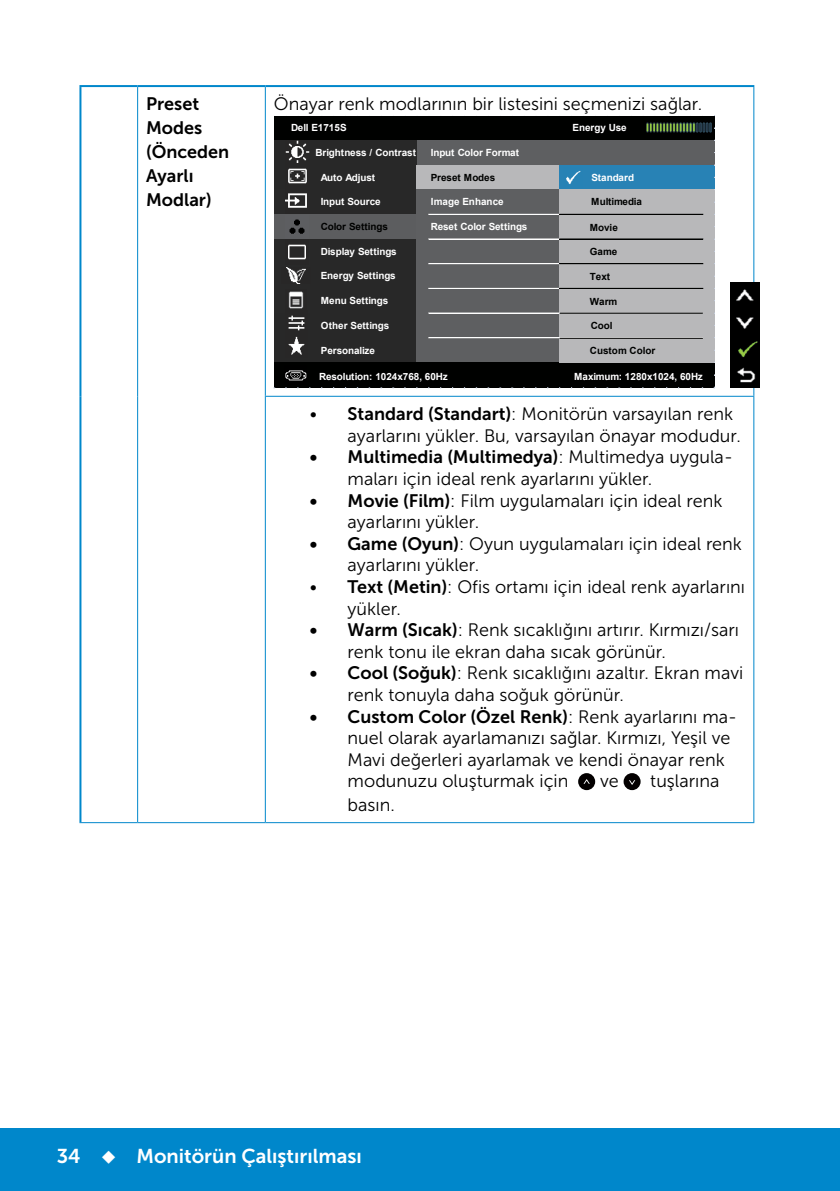
<style>
.page{position:relative;width:840px;height:1191px;background:#fff}
.page>*{position:absolute;margin:0;border:0;box-sizing:border-box;transform-origin:0 0}
.t1{font:20px "Museo Sans For Dell 700";color:#fff}
.t2{font:18px/21.6px "Museo Sans For Dell 300";color:#000}
.t3{font:18px/24px "Museo Sans For Dell 700";color:#000}
.t4{font:700 9.8px "Arial";letter-spacing:-.005em;color:#fff}
.t5{font:700 9.8px "Arial";color:#000100}
.s1{font-family:"Museo Sans For Dell 700"}
.s2{font-family:"Museo Sans For Dell 300"}
</style>
<div class="page">
<div style="left:0;top:1128px;width:839px;height:63px;background:#0087cb"></div>
<hr style="left:79px;top:87px;width:2px;height:309px;background:#0087cb">
<hr style="left:79px;top:396px;width:2px;height:426px;background:#0087cb">
<hr style="left:79px;top:85px;width:58px;height:2px;background:#0087cb">
<hr style="left:137px;top:85px;width:128px;height:2px;background:#0087cb">
<hr style="left:265px;top:85px;width:489px;height:2px;background:#0087cb">
<hr style="left:137px;top:87px;width:1px;height:309px;background:#0087cb">
<hr style="left:137px;top:396px;width:1px;height:426px;background:#0087cb">
<hr style="left:265px;top:87px;width:1px;height:309px;background:#0087cb">
<hr style="left:265px;top:397px;width:1px;height:425px;background:#0087cb">
<hr style="left:753px;top:87px;width:1px;height:309px;background:#0087cb">
<hr style="left:753px;top:397px;width:1px;height:425px;background:#0087cb">
<hr style="left:79px;top:822px;width:58px;height:1px;background:#0087cb">
<hr style="left:137px;top:822px;width:128px;height:1px;background:#0087cb">
<hr style="left:265px;top:396px;width:489px;height:1px;background:#0087cb">
<hr style="left:265px;top:822px;width:489px;height:1px;background:#0087cb">
<div style="left:274px;top:116px;width:440px;height:25px;background:#000100"></div>
<div style="left:274px;top:140px;width:143px;height:25px;background:#282828"></div>
<div style="left:416px;top:140px;width:298px;height:25px;background:#5e5f61"></div>
<div style="left:274px;top:165px;width:143px;height:25px;background:#282828"></div>
<div style="left:416px;top:165px;width:143px;height:25px;background:#b8b8ba"></div>
<div style="left:559px;top:165px;width:155px;height:25px;background:#2882b5"></div>
<div style="left:274px;top:190px;width:36px;height:25px;background:#292929"></div>
<div style="left:309px;top:190px;width:108px;height:25px;background:#282828"></div>
<div style="left:416px;top:190px;width:143px;height:25px;background:#5e5f61"></div>
<div style="left:559px;top:190px;width:155px;height:25px;background:#b8b8ba"></div>
<div style="left:274px;top:214px;width:143px;height:25px;background:#5c5d5f"></div>
<div style="left:416px;top:214px;width:143px;height:25px;background:#5e5f61"></div>
<div style="left:559px;top:214px;width:155px;height:25px;background:#b8b8ba"></div>
<div style="left:274px;top:239px;width:36px;height:74px;background:#292929"></div>
<div style="left:309px;top:239px;width:108px;height:74px;background:#282828"></div>
<div style="left:416px;top:239px;width:143px;height:74px;background:#5e5f61"></div>
<div style="left:559px;top:239px;width:155px;height:74px;background:#b8b8ba"></div>
<div style="left:274px;top:313px;width:143px;height:50px;background:#282828"></div>
<div style="left:416px;top:313px;width:143px;height:50px;background:#5e5f61"></div>
<div style="left:274px;top:362px;width:440px;height:25px;background:#000100"></div>
<div style="left:559px;top:313px;width:155px;height:25px;background:#b8b8ba"></div>
<div style="left:559px;top:337px;width:155px;height:25px;background:#b8b8ba"></div>
<hr style="left:428px;top:214px;width:131px;height:1px;background:#fff">
<hr style="left:559px;top:214px;width:143px;height:1px;background:#000100">
<hr style="left:428px;top:239px;width:131px;height:1px;background:#fff">
<hr style="left:559px;top:239px;width:143px;height:1px;background:#000100">
<hr style="left:428px;top:263px;width:131px;height:1px;background:#fff">
<hr style="left:428px;top:264px;width:131px;height:1px;background:#fff">
<hr style="left:559px;top:263px;width:143px;height:1px;background:#000100">
<hr style="left:559px;top:264px;width:143px;height:1px;background:#000100">
<hr style="left:428px;top:288px;width:131px;height:1px;background:#fff">
<hr style="left:559px;top:288px;width:143px;height:1px;background:#000100">
<hr style="left:428px;top:313px;width:274px;height:1px;background:#fff">
<hr style="left:428px;top:337px;width:131px;height:1px;background:#fff">
<hr style="left:428px;top:338px;width:274px;height:1px;background:#fff">
<img style="left:646px;top:122px;width:66px;height:11px">
<img style="left:566px;top:171px;width:15px;height:13px">
<img style="left:286px;top:140px;width:23px;height:68px">
<img style="left:288px;top:219px;width:18px;height:41px">
<img style="left:288px;top:291px;width:17px;height:40px">
<img style="left:288px;top:336px;width:17px;height:19px">
<img style="left:286px;top:267px;width:20px;height:16px">
<img style="left:730px;top:282px;width:28px;height:106px">
<img style="left:285px;top:370px;width:22px;height:11px">
<hr style="left:559px;top:313px;width:143px;height:1px;background:#000100">
<hr style="left:559px;top:338px;width:143px;height:1px;background:#000100">
<div style="left:578px;top:773px;width:17px;height:17px;background:#030000;border-radius:50%"></div>
<svg style="left:583px;top:779px;width:6px;height:5px"></svg>
<div style="left:623px;top:773px;width:17px;height:17px;background:#030000;border-radius:50%"></div>
<svg style="left:629px;top:780px;width:6px;height:5px"></svg>
<p class="t3" style="left:146px;top:92px;width:85px">Preset<br>Modes (Önceden<br>Ayarlı<br>Modlar)</p>
<p class="t2" style="left:274px;top:93px;width:429px">Önayar renk modlarının bir listesini seçmenizi sağlar.</p>
<p class="t4" style="left:291px;top:121px;width:57px">Dell E1715S</p>
<p class="t4" style="left:572px;top:121px;width:56px">Energy Use</p>
<p class="t4" style="left:315px;top:146px;width:102px">Brightness / Contrast</p>
<p class="t4" style="left:430px;top:146px;width:90px">Input Color Format</p>
<p class="t4" style="left:320px;top:171px;width:56px">Auto Adjust</p>
<p class="t5" style="left:430px;top:171px;width:66px">Preset Modes</p>
<p class="t4" style="left:591px;top:171px;width:44px">Standard</p>
<p class="t4" style="left:320px;top:195px;width:62px">Input Source</p>
<p class="t4" style="left:430px;top:195px;width:74px">Image Enhance</p>
<p class="t5" style="left:591px;top:195px;width:52px">Multimedia</p>
<p class="t5" style="left:321px;top:220px;width:68px">Color Settings</p>
<p class="t4" style="left:430px;top:220px;width:98px">Reset Color Settings</p>
<p class="t5" style="left:589px;top:221px;width:30px">Movie</p>
<p class="t4" style="left:321px;top:245px;width:77px">Display Settings</p>
<p class="t4" style="left:321px;top:269px;width:76px">Energy Settings</p>
<p class="t5" style="left:589px;top:245px;width:29px">Game</p>
<p class="t5" style="left:589px;top:270px;width:22px">Text</p>
<p class="t4" style="left:321px;top:294px;width:69px">Menu Settings</p>
<p class="t5" style="left:589px;top:295px;width:29px">Warm</p>
<p class="t4" style="left:321px;top:319px;width:70px">Other Settings</p>
<p class="t5" style="left:590px;top:319px;width:24px">Cool</p>
<p class="t5" style="left:589px;top:344px;width:67px">Custom Color</p>
<p class="t4" style="left:321px;top:344px;width:56px">Personalize</p>
<p class="t4" style="left:319px;top:370px;width:130px">Resolution: 1024x768, 60Hz</p>
<p class="t4" style="left:574px;top:370px;width:130px">Maximum: 1280x1024, 60Hz</p>
<p class="t2" style="left:347px;top:403px;width:394px;text-indent:-38px">• <span class="s1">Standard (Standart)</span>: Monitörün varsayılan renk ayarlarını yükler. Bu, varsayılan önayar modudur.</p>
<p class="t3" style="left:310px;top:445px;width:424px">• Multimedia (Multimedya)<span class="s2">: Multimedya uygula-</span></p>
<p class="t2" style="left:347px;top:468px;width:306px">maları için ideal renk ayarlarını yükler.</p>
<p class="t2" style="left:347px;top:489px;width:376px;text-indent:-38px"><span class="s1">• Movie (Film)</span>: Film uygulamaları için ideal renk ayarlarını yükler.</p>
<p class="t2" style="left:347px;top:533px;width:395px;text-indent:-38px"><span class="s1">• Game (Oyun)</span>: Oyun uygulamaları için ideal renk ayarlarını yükler.</p>
<p class="t2" style="left:347px;top:576px;width:399px;text-indent:-38px">• <span class="s1">Text (Metin)</span>: Ofis ortamı için ideal renk ayarlarını yükler.</p>
<p class="t2" style="left:347px;top:619px;width:393px;text-indent:-38px"><span class="s1">• Warm (Sıcak)</span>: Renk sıcaklığını artırır. Kırmızı/sarı renk tonu ile ekran daha sıcak görünür.</p>
<p class="t2" style="left:347px;top:662px;width:397px;text-indent:-38px"><span class="s1">• Cool (Soğuk)</span>: Renk sıcaklığını azaltır. Ekran mavi renk tonuyla daha soğuk görünür.</p>
<p class="t3" style="left:310px;top:704px;width:428px">• Custom Color (Özel Renk)<span class="s2">: Renk ayarlarını ma-</span></p>
<p class="t2" style="left:347px;top:727px;width:384px">nuel olarak ayarlamanızı sağlar. Kırmızı, Yeşil ve<br>Mavi değerleri ayarlamak ve kendi önayar renk modunuzu oluşturmak için</p>
<p class="t2" style="left:599px;top:770px;width:20px">ve</p>
<p class="t2" style="left:650px;top:770px;width:71px">tuşlarına</p>
<p class="t2" style="left:347px;top:794px;width:49px">basın.</p>
<p class="t1" style="left:57px;top:1144px;width:306px">34 ◆ Monitörün Çalıştırılması</p>
</div>
